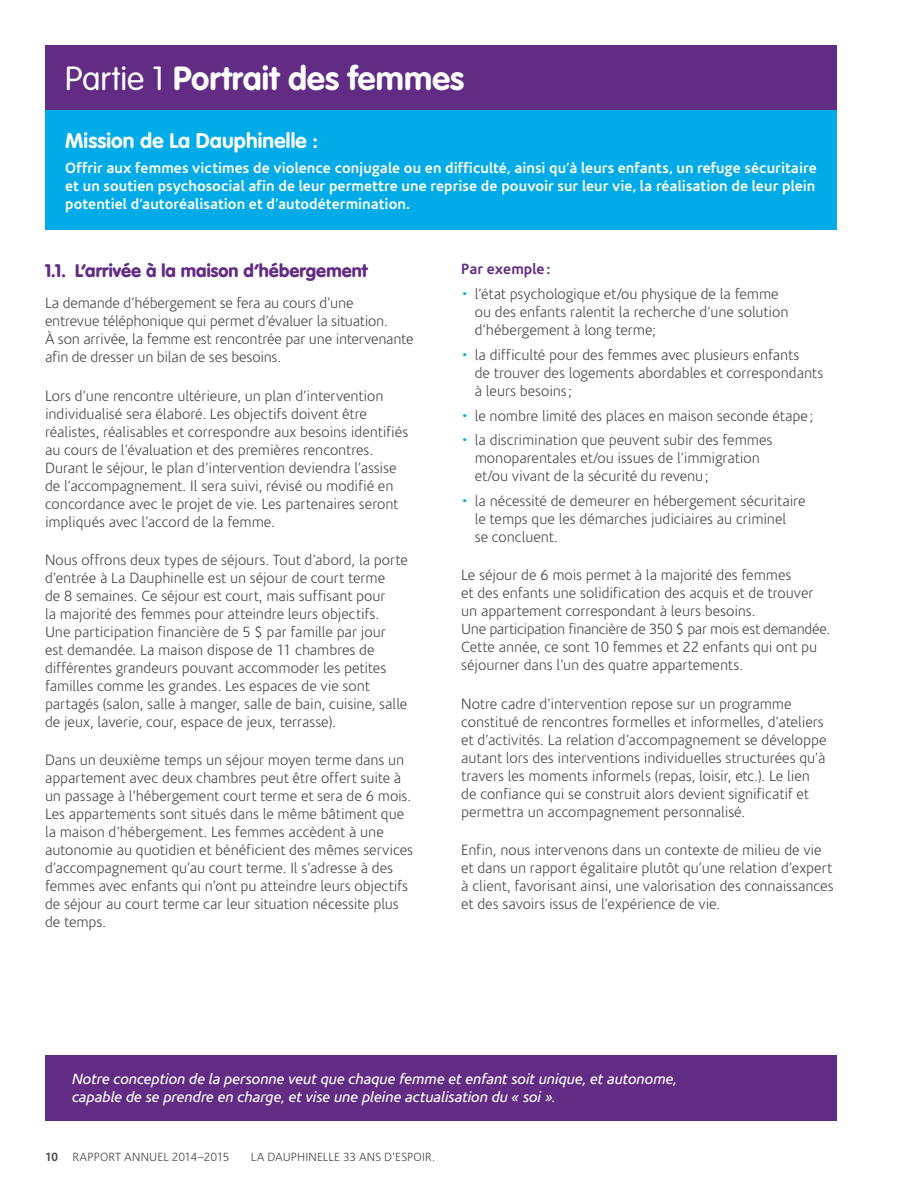
<style>
.page{position:relative;width:918px;height:1188px;background:#fff}
.page>*{position:absolute;margin:0;border:0;box-sizing:border-box;transform-origin:0 0}
.t1{font:700 33px "VAG Rounded";letter-spacing:.005em;color:#fff}
.t2{font:700 21px "VAG Rounded";letter-spacing:.005em;color:#fff}
.t3{font:900 18px "VAG Rounded";letter-spacing:.005em;color:#622c84}
.t4{font:300 15px/18px "Corisande";letter-spacing:-.005em;color:#484848}
.t5{font:700 15px/18px "Corisande";color:#fff;text-align:justify}
.t6{font:italic 15px/18px "Corisande";color:#fff}
.t7{font:700 15px "Corisande";color:#622c84}
.t8{font:300 12px "Corisande";letter-spacing:-.015em;color:#484848}
.s1{font-weight:300}
.s2{color:#00abe8}
.s3{font-weight:700}
</style>
<div class="page">
<div style="left:45px;top:45px;width:792px;height:66px;background:#622c84"></div>
<div style="left:45px;top:111px;width:792px;height:119px;background:#00abe8"></div>
<div style="left:45px;top:1055px;width:792px;height:65px;background:#622c84"></div>
<h1 class="t1" style="left:65px;top:59px;width:401px"><span class="s1">Partie 1</span> Portrait des femmes</h1>
<h2 class="t2" style="left:65px;top:128px;width:254px">Mission de La Dauphinelle :</h2>
<p class="t5" style="left:65px;top:159px;width:753px">Offrir aux femmes victimes de violence conjugale ou en difficulté, ainsi qu’à leurs enfants, un refuge sécuritaire et un soutien psychosocial afin de leur permettre une reprise de pouvoir sur leur vie, la réalisation de leur plein potentiel d’autoréalisation et d’autodétermination.</p>
<p class="t3" style="left:45px;top:260px;width:324px">1.1. L’arrivée à la maison d’hébergement</p>
<p class="t4" style="left:45px;top:295px;width:370px">La demande d’hébergement se fera au cours d’une<br>entrevue téléphonique qui permet d’évaluer la situation.<br>À son arrivée, la femme est rencontrée par une intervenante afin de dresser un bilan de ses besoins.</p>
<p class="t4" style="left:45px;top:387px;width:365px">Lors d’une rencontre ultérieure, un plan d’intervention individualisé sera élaboré. Les objectifs doivent être réalistes, réalisables et correspondre aux besoins identifiés au cours de l’évaluation et des premières rencontres.<br>Durant le séjour, le plan d’intervention deviendra l’assise de l’accompagnement. Il sera suivi, révisé ou modifié en concordance avec le projet de vie. Les partenaires seront impliqués avec l’accord de la femme.</p>
<p class="t4" style="left:45px;top:551px;width:364px">Nous offrons deux types de séjours. Tout d’abord, la porte d’entrée à La Dauphinelle est un séjour de court terme<br>de 8 semaines. Ce séjour est court, mais suffisant pour<br>la majorité des femmes pour atteindre leurs objectifs.<br>Une participation financière de 5 $ par famille par jour<br>est demandée. La maison dispose de 11 chambres de différentes grandeurs pouvant accommoder les petites familles comme les grandes. Les espaces de vie sont partagés (salon, salle à manger, salle de bain, cuisine, salle de jeux, laverie, cour, espace de jeux, terrasse).</p>
<p class="t4" style="left:45px;top:752px;width:370px">Dans un deuxième temps un séjour moyen terme dans un appartement avec deux chambres peut être offert suite à un passage à l’hébergement court terme et sera de 6 mois.<br>Les appartements sont situés dans le même bâtiment que la maison d’hébergement. Les femmes accèdent à une autonomie au quotidien et bénéficient des mêmes services d’accompagnement qu’au court terme. Il s’adresse à des femmes avec enfants qui n’ont pu atteindre leurs objectifs de séjour au court terme car leur situation nécessite plus de temps.</p>
<p class="t7" style="left:461px;top:261px;width:91px">Par exemple:</p>
<p class="t4" style="left:475px;top:286px;width:315px;text-indent:-14px"><span class="s2">•</span> l’état psychologique et/ou physique de la femme ou des enfants ralentit la recherche d’une solution d’hébergement à long terme;</p>
<p class="t4" style="left:475px;top:346px;width:350px;text-indent:-14px"><span class="s2">•</span> la difficulté pour des femmes avec plusieurs enfants<br>de trouver des logements abordables et correspondants à leurs besoins;</p>
<p class="t4" style="left:461px;top:407px;width:353px"><span class="s2">•</span> le nombre limité des places en maison seconde étape ;</p>
<p class="t4" style="left:475px;top:432px;width:299px;text-indent:-13px"><span class="s2">•</span> la discrimination que peuvent subir des femmes monoparentales et/ou issues de l’immigration et/ou vivant de la sécurité du revenu;</p>
<p class="t4" style="left:475px;top:493px;width:332px;text-indent:-13px"><span class="s2">•</span> la nécessité de demeurer en hébergement sécuritaire le temps que les démarches judiciaires au criminel<br>se concluent.</p>
<p class="t4" style="left:461px;top:567px;width:370px">Le séjour de 6 mois permet à la majorité des femmes<br>et des enfants une solidification des acquis et de trouver un appartement correspondant à leurs besoins.<br>Une participation financière de 350 $ par mois est demandée.<br>Cette année, ce sont 10 femmes et 22 enfants qui ont pu séjourner dans l’un des quatre appartements.</p>
<p class="t4" style="left:461px;top:695px;width:367px">Notre cadre d’intervention repose sur un programme constitué de rencontres formelles et informelles, d’ateliers et d’activités. La relation d’accompagnement se développe autant lors des interventions individuelles structurées qu’à travers les moments informels (repas, loisir, etc.). Le lien de confiance qui se construit alors devient significatif et permettra un accompagnement personnalisé.</p>
<p class="t4" style="left:461px;top:841px;width:374px">Enfin, nous intervenons dans un contexte de milieu de vie et dans un rapport égalitaire plutôt qu’une relation d’expert à client, favorisant ainsi, une valorisation des connaissances et des savoirs issus de l’expérience de vie.</p>
<p class="t6" style="left:72px;top:1070px;width:607px">Notre conception de la personne veut que chaque femme et enfant soit unique, et autonome, capable de se prendre en charge, et vise une pleine actualisation du « soi ».</p>
<p class="t8" style="left:45px;top:1151px;width:89px"><span class="s3">10</span> rapport annu</p>
<p class="t8" style="left:157px;top:1151px;width:73px">el 2014–2015</p>
<p class="t8" style="left:251px;top:1151px;width:117px">La Dauphin elle 33 ans</p>
<p class="t8" style="left:384px;top:1151px;width:52px">d’espoi r.</p>
</div>
